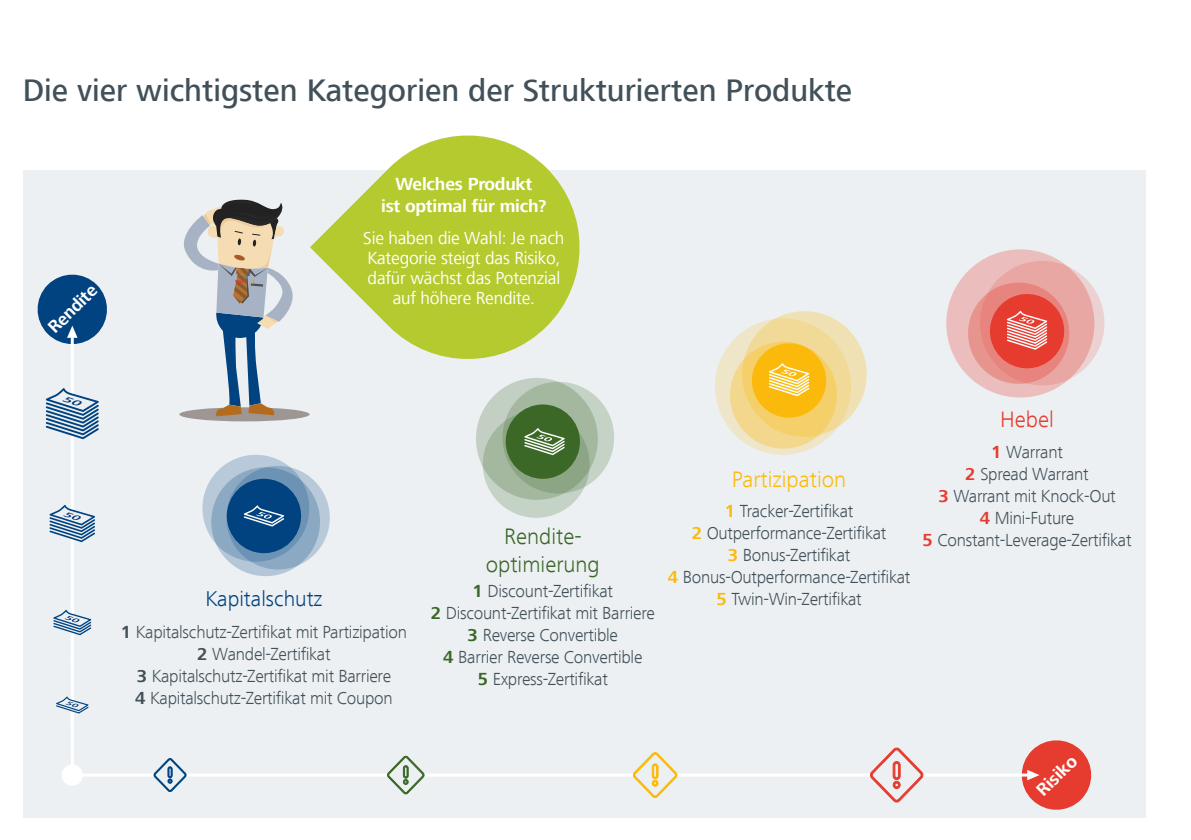
<style>
.page{position:relative;width:1191px;height:840px;background:#fff}
.page>*{position:absolute;margin:0;border:0;box-sizing:border-box;transform-origin:0 0}
.t1{font:500 32px "Frutiger Next LT";color:#425159}
.t2{font:300 23px/28px "Frutiger Next LT";color:#3b6827;text-align:center}
.t3{font:300 23px "Frutiger Next LT";color:#fbba0b}
.t4{font:300 23px "Frutiger Next LT";color:#e63c2f}
.t5{font:300 22px "Frutiger Next LT";color:#004380}
.t6{font:300 18px/22px "Frutiger Next LT";letter-spacing:-.015em;color:#425159;text-align:center}
.t7{font:18px/20px "Frutiger Next LT";letter-spacing:-.01em;color:#fff;text-align:center}
.t8{font:700 18px/22px "Frutiger Next LT";letter-spacing:-.015em;color:#fff;text-align:center}
.s1{font-weight:700}
.s2{font-weight:700;color:#3b6827}
.s3{font-weight:700;color:#fbba0b}
.s4{font-weight:700;color:#e63c2f}
</style>
<div class="page">
<div style="left:23px;top:170px;width:1122px;height:646px;background:#edf0f3"></div>
<hr style="left:71px;top:707px;width:3px;height:67px;background:#fff">
<hr style="left:71px;top:657px;width:3px;height:67px;background:#fff">
<hr style="left:71px;top:604px;width:3px;height:57px;background:#fff">
<hr style="left:71px;top:536px;width:3px;height:94px;background:#fff">
<hr style="left:71px;top:425px;width:3px;height:88px;background:#fff">
<hr style="left:71px;top:337px;width:3px;height:60px;background:#fff">
<hr style="left:81px;top:773px;width:947px;height:3px;background:#fff">
<div style="left:179px;top:407px;width:130px;height:14px;background:#9d9693;border-radius:50%"></div>
<svg style="left:179px;top:199px;width:119px;height:217px"></svg>
<div style="left:62px;top:764px;width:21px;height:21px;background:#fff;border-radius:50%"></div>
<svg style="left:153px;top:758px;width:34px;height:33px"></svg>
<svg style="left:387px;top:755px;width:38px;height:38px"></svg>
<svg style="left:632px;top:752px;width:45px;height:45px"></svg>
<svg style="left:869px;top:747px;width:54px;height:54px"></svg>
<svg style="left:46px;top:388px;width:53px;height:51px"></svg>
<svg style="left:49px;top:504px;width:46px;height:38px"></svg>
<svg style="left:53px;top:609px;width:38px;height:26px"></svg>
<svg style="left:226px;top:465px;width:104px;height:104px"></svg>
<svg style="left:202px;top:454px;width:107px;height:107px;background:#b8cad9"></svg>
<svg style="left:211px;top:467px;width:109px;height:109px;background:#85a4c0"></svg>
<div style="left:227px;top:478px;width:74px;height:75px;background:#004380;border-radius:50%"></div>
<svg style="left:244px;top:505px;width:40px;height:21px"></svg>
<div style="left:502px;top:381px;width:112px;height:112px;background:#c5d2c6;border-radius:50%"></div>
<svg style="left:483px;top:410px;width:106px;height:107px;background:#c0cec1"></svg>
<svg style="left:476px;top:377px;width:122px;height:122px;background:#a5b9a1"></svg>
<div style="left:506px;top:404px;width:74px;height:74px;background:#3b6827;border-radius:50%"></div>
<svg style="left:524px;top:428px;width:41px;height:27px"></svg>
<div style="left:742px;top:311px;width:124px;height:125px;background:#f0e1b5;border-radius:50%"></div>
<svg style="left:715px;top:318px;width:136px;height:136px;background:#f1d995"></svg>
<div style="left:752px;top:343px;width:74px;height:74px;background:#fbba0b;border-radius:50%"></div>
<svg style="left:769px;top:363px;width:40px;height:33px"></svg>
<svg style="left:980px;top:261px;width:124px;height:124px"></svg>
<svg style="left:946px;top:249px;width:148px;height:148px;background:#e9a6a3"></svg>
<div style="left:990px;top:294px;width:74px;height:74px;background:#e63c2f;border-radius:50%"></div>
<svg style="left:1007px;top:310px;width:40px;height:39px"></svg>
<svg style="left:56px;top:696px;width:33px;height:17px"></svg>
<svg style="left:37px;top:274px;width:70px;height:70px"></svg>
<svg style="left:1018px;top:740px;width:74px;height:70px"></svg>
<svg style="left:310px;top:135px;width:270px;height:224px;fill:#b5ca2e"></svg>
<h1 class="t1" style="left:23px;top:72px;width:831px">Die vier wichtigsten Kategorien der Strukturierten Produkte</h1>
<p class="t8" style="left:43px;top:322px;width:63px;rotate:-45deg">Rendite</p>
<p class="t8" style="left:381px;top:172px;width:167px">Welches Produkt<br>ist optimal für mich?</p>
<p class="t7" style="left:363px;top:228px;width:203px">Sie haben die Wahl: Je nach<br>Kategorie steigt das Risiko, dafür wächst das Potenzial auf höhere Rendite.</p>
<p class="t5" style="left:205px;top:586px;width:119px">Kapitalschutz</p>
<p class="t6" style="left:121px;top:620px;width:288px"><span class="s1">1</span> Kapitalschutz-Zertifikat mit Partizipation <span class="s1">2</span> Wandel-Zertifikat<br><span class="s1">3</span> Kapitalschutz-Zertifikat mit Barriere<br><span class="s1">4</span> Kapitalschutz-Zertifikat mit Coupon</p>
<p class="t2" style="left:486px;top:522px;width:115px">Rendite&shy;optimierung</p>
<p class="t6" style="left:431px;top:579px;width:226px"><span class="s2">1</span> Discount-Zertifikat<br><span class="s2">2</span> Discount-Zertifikat mit Barriere<br><span class="s2">3</span> Reverse Convertible<br><span class="s2">4</span> Barrier Reverse Convertible<br><span class="s2">5</span> Express-Zertifikat</p>
<p class="t3" style="left:732px;top:466px;width:116px">Partizipation</p>
<p class="t6" style="left:667px;top:500px;width:244px"><span class="s3">1</span> Tracker-Zertifikat<br><span class="s3">2</span> Outperformance-Zertifikat<br><span class="s3">3</span> Bonus-Zertifikat<br><span class="s3">4</span> Bonus-Outperformance-Zertifikat<br><span class="s3">5</span> Twin-Win-Zertifikat</p>
<p class="t4" style="left:1000px;top:407px;width:55px">Hebel</p>
<p class="t6" style="left:922px;top:441px;width:211px"><span class="s4">1</span> Warrant<br><span class="s4">2</span> Spread Warrant<br><span class="s4">3</span> Warrant mit Knock-Out<br><span class="s4">4</span> Mini-Future<br><span class="s4">5</span> Constant-Leverage-Zertifikat</p>
<p class="t8" style="left:1031px;top:784px;width:51px;rotate:-45deg">Risiko</p>
</div>
